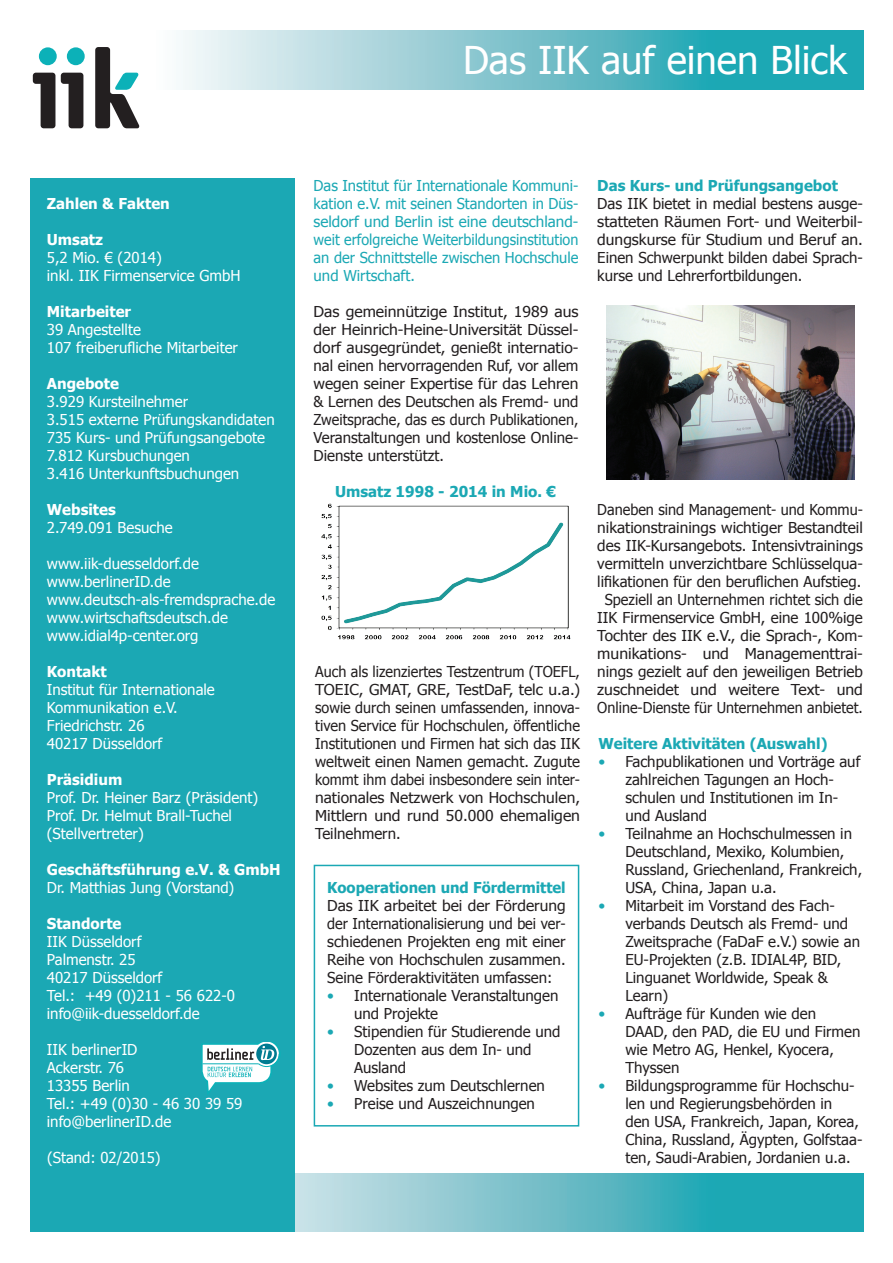
<style>
.page{position:relative;width:893px;height:1263px;background:#fff}
.page>*{position:absolute;margin:0;border:0;box-sizing:border-box;transform-origin:0 0}
.t1{font:38.25px "Tahoma";color:#fff}
.t2{font:15px/18px "Tahoma";color:#231f20}
.t3{font:15px/18px "Tahoma";color:#231f20;text-align:justify;scale:.96 1}
.t4{font:15px/18px "Tahoma";color:#fff}
.t5{font:15px/18px "Tahoma";color:#231f20;text-align:justify;scale:1.05 1}
.t6{font:15px/18px "Tahoma";color:#1ba8b4;text-align:justify}
.t7{font:15px/18px "Tahoma";color:#231f20;text-align:justify;scale:1.04 1}
.t8{font:700 15px "Tahoma";color:#1ba8b4}
.t9{font:700 15px "Tahoma";color:#fff}
.s1{color:#1ba8b4}
</style>
<div class="page">
<svg style="left:295px;top:1173px;width:568px;height:59px;background:#64bcc6"></svg>
<div style="left:31px;top:178px;width:264px;height:1054px;background:#1ba8b4"></div>
<svg style="left:32px;top:31px;width:831px;height:58px;background:#88cbd3"></svg>
<svg style="left:33px;top:73px;width:22px;height:55px"></svg>
<svg style="left:61px;top:73px;width:22px;height:55px"></svg>
<div style="left:39px;top:47px;width:18px;height:18px;background:#0cb1b8;border-radius:50%"></div>
<div style="left:67px;top:47px;width:18px;height:18px;background:#0cb1b8;border-radius:50%"></div>
<svg style="left:95px;top:47px;width:44px;height:81px"></svg>
<div style="left:314px;top:865px;width:265px;height:261px;border:2px solid #1ba8b4"></div>
<img style="left:321px;top:503px;width:250px;height:137px">
<svg style="left:201px;top:1042px;width:79px;height:53px"></svg>
<img style="left:606px;top:305px;width:249px;height:175px">
<h1 class="t1" style="left:463px;top:35px;width:386px">Das IIK auf einen Blick</h1>
<p class="t9" style="left:47px;top:193px;width:124px">Zahlen &amp; Fakten</p>
<p class="t9" style="left:47px;top:229px;width:58px">Umsatz</p>
<p class="t4" style="left:47px;top:247px;width:195px">5,2 Mio. € (2014)<br>inkl. IIK Firmenservice GmbH</p>
<p class="t9" style="left:47px;top:301px;width:86px">Mitarbeiter</p>
<p class="t4" style="left:47px;top:319px;width:193px">39 Angestellte<br>107 freiberufliche Mitarbeiter</p>
<p class="t9" style="left:47px;top:373px;width:74px">Angebote</p>
<p class="t4" style="left:47px;top:391px;width:229px">3.929 Kursteilnehmer<br>3.515 externe Prüfungskandidaten<br>735 Kurs- und Prüfungsangebote<br>7.812 Kursbuchungen<br>3.416 Unterkunftsbuchungen</p>
<p class="t9" style="left:47px;top:499px;width:70px">Websites</p>
<p class="t4" style="left:47px;top:517px;width:127px">2.749.091 Besuche</p>
<p class="t4" style="left:47px;top:553px;width:230px">www.iik-duesseldorf.de www.berlinerID.de www.deutsch-als-fremdsprache.de www.wirtschaftsdeutsch.de www.idial4p-center.org</p>
<p class="t9" style="left:47px;top:661px;width:61px">Kontakt</p>
<p class="t4" style="left:47px;top:679px;width:169px">Institut für Internationale<br>Kommunikation e.V.<br>Friedrichstr. 26<br>40217 Düsseldorf</p>
<p class="t9" style="left:47px;top:769px;width:77px">Präsidium</p>
<p class="t4" style="left:47px;top:787px;width:213px">Prof. Dr. Heiner Barz (Präsident)<br>Prof. Dr. Helmut Brall-Tuchel (Stellvertreter)</p>
<p class="t9" style="left:47px;top:859px;width:235px">Geschäftsführung e.V. &amp; GmbH</p>
<p class="t4" style="left:47px;top:877px;width:189px">Dr. Matthias Jung (Vorstand)</p>
<p class="t9" style="left:47px;top:913px;width:76px">Standorte</p>
<p class="t4" style="left:47px;top:931px;width:190px">IIK Düsseldorf<br>Palmenstr. 25<br>40217 Düsseldorf<br>Tel.: +49 (0)211 - 56 622-0 info@iik-duesseldorf.de</p>
<p class="t4" style="left:47px;top:1039px;width:197px">IIK berlinerID<br>Ackerstr. 76<br>13355 Berlin<br>Tel.: +49 (0)30 - 46 30 39 59 info@berlinerID.de</p>
<p class="t4" style="left:47px;top:1147px;width:115px">(Stand: 02/2015)</p>
<p class="t6" style="left:314px;top:175px;width:266px">Das Institut für Internationale Kommuni&shy;kation e.V. mit seinen Standorten in Düs&shy;seldorf und Berlin ist eine deutschland&shy;weit erfolgreiche Weiterbildungsinstitution an der Schnittstelle zwischen Hochschule und Wirtschaft.</p>
<p class="t5" style="left:314px;top:301px;width:254px">Das gemeinnützige Institut, 1989 aus der Heinrich-Heine-Universität Düssel&shy;dorf ausgegründet, genießt internatio&shy;nal einen hervorragenden Ruf, vor allem wegen seiner Expertise für das Lehren &amp; Lernen des Deutschen als Fremd- und Zweitsprache, das es durch Publikationen, Veranstaltungen und kostenlose Online-Dienste unterstützt.</p>
<p class="t8" style="left:335px;top:481px;width:223px">Umsatz 1998 - 2014 in Mio. €</p>
<p class="t3" style="left:315px;top:661px;width:277px">Auch als lizenziertes Testzentrum (TOEFL, TOEIC, GMAT, GRE, TestDaF, telc u.a.) sowie durch seinen umfassenden, innova&shy;tiven Service für Hochschulen, öffentliche Institutionen und Firmen hat sich das IIK weltweit einen Namen gemacht. Zugute kommt ihm dabei insbesondere sein inter&shy;nationales Netzwerk von Hochschulen, Mittlern und rund 50.000 ehemaligen Teilnehmern.</p>
<p class="t8" style="left:327px;top:877px;width:240px">Kooperationen und Fördermittel</p>
<p class="t7" style="left:327px;top:895px;width:231px">Das IIK arbeitet bei der Förderung der Internationalisierung und bei ver&shy;schiedenen Projekten eng mit einer Reihe von Hochschulen zusammen.<br>Seine Förderaktivitäten umfassen:</p>
<p class="t2" style="left:354px;top:985px;width:206px;text-indent:-27px"><span class="s1">•</span> Internationale Veranstaltungen und Projekte</p>
<p class="t2" style="left:354px;top:1021px;width:208px;text-indent:-27px"><span class="s1">•</span> Stipendien für Studierende und<br>Dozenten aus dem In- und<br>Ausland</p>
<p class="t2" style="left:327px;top:1075px;width:219px"><span class="s1">•</span> Websites zum Deutschlernen</p>
<p class="t2" style="left:327px;top:1093px;width:209px"><span class="s1">•</span> Preise und Auszeichnungen</p>
<p class="t8" style="left:597px;top:175px;width:242px">Das Kurs- und Prüfungsangebot</p>
<p class="t2" style="left:597px;top:193px;width:267px;text-align:justify">Das IIK bietet in medial bestens ausge&shy;statteten Räumen Fort- und Weiterbil&shy;dungskurse für Studium und Beruf an.<br>Einen Schwerpunkt bilden dabei Sprach&shy;kurse und Lehrerfortbildungen.</p>
<p class="t3" style="left:597px;top:499px;width:278px;text-align:center">Daneben sind Management- und Kommu&shy;nikationstrainings wichtiger Bestandteil des IIK-Kursangebots. Intensivtrainings vermitteln unverzichtbare Schlüsselqua&shy;lifikationen für den beruflichen Aufstieg.<br>Speziell an Unternehmen richtet sich die IIK Firmenservice GmbH, eine 100%ige Tochter des IIK e.V., die Sprach-, Kom&shy;munikations- und Managementtrai&shy;nings gezielt auf den jeweiligen Betrieb zuschneidet und weitere Text- und Online-Dienste für Unternehmen anbietet.</p>
<p class="t8" style="left:598px;top:733px;width:231px">Weitere Aktivitäten (Auswahl)</p>
<p class="t2" style="left:625px;top:751px;width:237px;text-indent:-27px"><span class="s1">•</span> Fachpublikationen und Vorträge auf zahlreichen Tagungen an Hoch&shy;schulen und Institutionen im In&shy;und Ausland</p>
<p class="t2" style="left:625px;top:823px;width:238px;text-indent:-27px"><span class="s1">•</span> Teilnahme an Hochschulmessen in<br>Deutschland, Mexiko, Kolumbien,<br>Russland, Griechenland, Frankreich,<br>USA, China, Japan u.a.</p>
<p class="t2" style="left:625px;top:895px;width:236px;text-indent:-27px"><span class="s1">•</span> Mitarbeit im Vorstand des Fach&shy;verbands Deutsch als Fremd- und<br>Zweitsprache (FaDaF e.V.) sowie an<br>EU-Projekten (z.B. IDIAL4P, BID,<br>Linguanet Worldwide, Speak &amp;<br>Learn)</p>
<p class="t2" style="left:625px;top:1003px;width:236px;text-indent:-27px"><span class="s1">•</span> Aufträge für Kunden wie den<br>DAAD, den PAD, die EU und Firmen wie Metro AG, Henkel, Kyocera,<br>Thyssen</p>
<p class="t2" style="left:625px;top:1075px;width:239px;text-indent:-27px"><span class="s1">•</span> Bildungsprogramme für Hochschu&shy;len und Regierungsbehörden in<br>den USA, Frankreich, Japan, Korea, China, Russland, Ägypten, Golfstaa&shy;ten, Saudi-Arabien, Jordanien u.a.</p>
</div>
